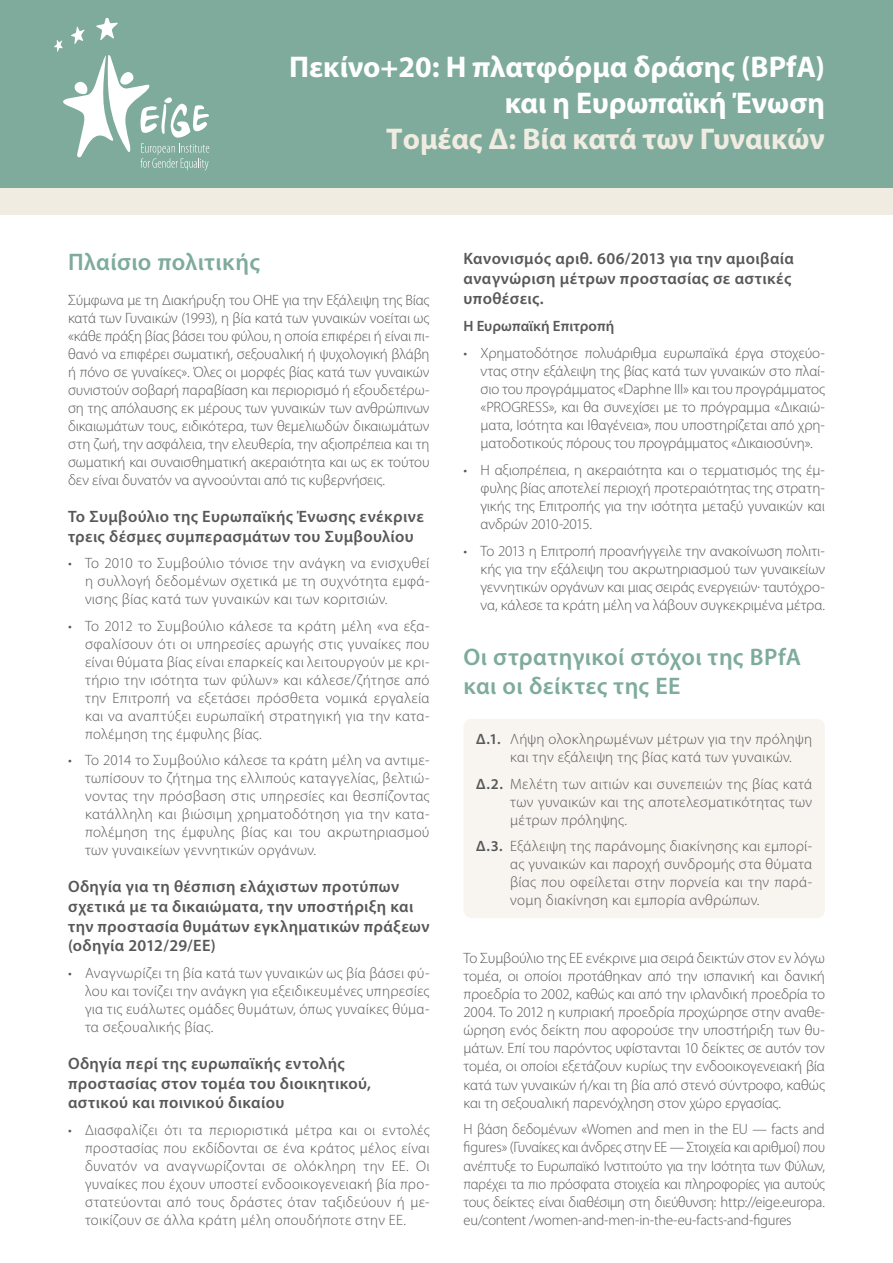
<style>
.page{position:relative;width:893px;height:1263px;background:#fff}
.page>*{position:absolute;margin:0;border:0;box-sizing:border-box;transform-origin:0 0}
.Main_1{font:700 30px/36px "Myriad Pro";color:#fff;text-align:right}
.Main_2{font:700 30px "Myriad Pro";color:#f1ece2}
.Title_1{font:600 24px/29px "Myriad Pro";letter-spacing:.02em;color:#7eab9b}
.Subtitle{font:600 16.5px/19.8px "Myriad Pro";letter-spacing:.025em;color:#57585a}
.Body_Text{font:300 15px/18px "Myriad Pro";letter-spacing:.005em;color:#57585a;text-align:justify}
.Body_Text_2{font:300 15px/18px "Myriad Pro";letter-spacing:.02em;color:#57585a;text-align:justify}
.Body_Text-2{font:600 15px "Myriad Pro";letter-spacing:.005em;color:#57585a}
.s1{font-weight:600}
</style>
<div class="page">
<div style="left:463px;top:719px;width:362px;height:199px;background:#f8f5f0;border-radius:9px"></div>
<div style="left:0;top:0;width:893px;height:215px;background:#f1ece2"></div>
<div style="left:0;top:0;width:893px;height:187px;background:#7eab9b"></div>
<svg style="left:54px;top:18px;width:155px;height:153px"></svg>
<p class="Main_1" style="left:289px;top:48px;width:537px">Πεκίνο+20: Η πλατφόρμα δράσης (BPfA) και η Ευρωπαϊκή Ένωση</p>
<p class="Main_2" style="left:386px;top:119px;width:440px">Τομέας Δ: Βία κατά των Γυναικών</p>
<p class="Title_1" style="left:68px;top:248px;width:193px">Πλαίσιο πολιτικής</p>
<p class="Body_Text" style="left:68px;top:291px;width:363px">Σύμφωνα με τη Διακήρυξη του ΟΗΕ για την Εξάλειψη της Βίας κατά των Γυναικών (1993), η βία κατά των γυναικών νοείται ως «κάθε πράξη βίας βάσει του φύλου, η οποία επιφέρει ή είναι πι&shy;θανό να επιφέρει σωματική, σεξουαλική ή ψυχολογική βλάβη ή πόνο σε γυναίκες». Όλες οι μορφές βίας κατά των γυναικών συνιστούν σοβαρή παραβίαση και περιορισμό ή εξουδετέρω&shy;ση της απόλαυσης εκ μέρους των γυναικών των ανθρώπινων δικαιωμάτων τους, ειδικότερα, των θεμελιωδών δικαιωμάτων στη ζωή, την ασφάλεια, την ελευθερία, την αξιοπρέπεια και τη σωματική και συναισθηματική ακεραιότητα και ως εκ τούτου δεν είναι δυνατόν να αγνοούνται από τις κυβερνήσεις.</p>
<p class="Subtitle" style="left:68px;top:507px;width:357px">Το Συμβούλιο της Ευρωπαϊκής Ένωσης ενέκρινε τρεις δέσμες συμπερασμάτων του Συμβουλίου</p>
<p class="Body_Text" style="left:85px;top:554px;width:346px;text-indent:-17px">• Το 2010 το Συμβούλιο τόνισε την ανάγκη να ενισχυθεί η συλλογή δεδομένων σχετικά με τη συχνότητα εμφά&shy;νισης βίας κατά των γυναικών και των κοριτσιών.</p>
<p class="Body_Text" style="left:85px;top:617px;width:346px;text-indent:-17px">• Το 2012 το Συμβούλιο κάλεσε τα κράτη μέλη «να εξα&shy;σφαλίσουν ότι οι υπηρεσίες αρωγής στις γυναίκες που είναι θύματα βίας είναι επαρκείς και λειτουργούν με κρι&shy;τήριο την ισότητα των φύλων» και κάλεσε/ζήτησε από την Επιτροπή να εξετάσει πρόσθετα νομικά εργαλεία και να αναπτύξει ευρωπαϊκή στρατηγική για την κατα&shy;πολέμηση της έμφυλης βίας.</p>
<p class="Body_Text" style="left:85px;top:751px;width:346px;text-indent:-17px">• Το 2014 το Συμβούλιο κάλεσε τα κράτη μέλη να αντιμε&shy;τωπίσουν το ζήτημα της ελλιπούς καταγγελίας, βελτιώ&shy;νοντας την πρόσβαση στις υπηρεσίες και θεσπίζοντας κατάλληλη και βιώσιμη χρηματοδότηση για την κατα&shy;πολέμηση της έμφυλης βίας και του ακρωτηριασμού των γυναικείων γεννητικών οργάνων.</p>
<p class="Subtitle" style="left:68px;top:877px;width:363px">Οδηγία για τη θέσπιση ελάχιστων προτύπων σχετικά με τα δικαιώματα, την υποστήριξη και την προστασία θυμάτων εγκληματικών πράξεων (οδηγία 2012/29/ΕΕ)</p>
<p class="Body_Text" style="left:85px;top:964px;width:346px;text-indent:-17px">• Αναγνωρίζει τη βία κατά των γυναικών ως βία βάσει φύ&shy;λου και τονίζει την ανάγκη για εξειδικευμένες υπηρεσίες για τις ευάλωτες ομάδες θυμάτων, όπως γυναίκες θύμα&shy;τα σεξουαλικής βίας.</p>
<p class="Subtitle" style="left:68px;top:1053px;width:305px">Οδηγία περί της ευρωπαϊκής εντολής προστασίας στον τομέα του διοικητικού, αστικού και ποινικού δικαίου</p>
<p class="Body_Text" style="left:85px;top:1121px;width:346px;text-indent:-17px">• Διασφαλίζει ότι τα περιοριστικά μέτρα και οι εντολές προστασίας που εκδίδονται σε ένα κράτος μέλος είναι δυνατόν να αναγνωρίζονται σε ολόκληρη την ΕΕ. Οι γυναίκες που έχουν υποστεί ενδοοικογενειακή βία προ&shy;στατεύονται από τους δράστες όταν ταξιδεύουν ή με&shy;τοικίζουν σε άλλα κράτη μέλη οπουδήποτε στην ΕΕ.</p>
<p class="Subtitle" style="left:463px;top:249px;width:332px">Κανονισμός αριθ. 606/2013 για την αμοιβαία αναγνώριση μέτρων προστασίας σε αστικές υποθέσεις.</p>
<p class="Body_Text-2" style="left:463px;top:318px;width:152px">Η Ευρωπαϊκή Επιτροπή</p>
<p class="Body_Text" style="left:480px;top:344px;width:346px;text-indent:-17px">• Χρηματοδότησε πολυάριθμα ευρωπαϊκά έργα στοχεύο&shy;ντας στην εξάλειψη της βίας κατά των γυναικών στο πλαί&shy;σιο του προγράμματος «Daphne ΙΙΙ» και του προγράμματος «PROGRESS», και θα συνεχίσει με το πρόγραμμα «Δικαιώ&shy;ματα, Ισότητα και Ιθαγένεια», που υποστηρίζεται από χρη&shy;ματοδοτικούς πόρους του προγράμματος «Δικαιοσύνη».</p>
<p class="Body_Text" style="left:480px;top:461px;width:346px;text-indent:-17px">• Η αξιοπρέπεια, η ακεραιότητα και ο τερματισμός της έμ&shy;φυλης βίας αποτελεί περιοχή προτεραιότητας της στρατη&shy;γικής της Επιτροπής για την ισότητα μεταξύ γυναικών και ανδρών 2010-2015.</p>
<p class="Body_Text" style="left:480px;top:542px;width:346px;text-indent:-17px">• Το 2013 η Επιτροπή προανήγγειλε την ανακοίνωση πολιτι&shy;κής για την εξάλειψη του ακρωτηριασμού των γυναικείων γεννητικών οργάνων και μιας σειράς ενεργειών· ταυτόχρο&shy;να, κάλεσε τα κράτη μέλη να λάβουν συγκεκριμένα μέτρα.</p>
<p class="Title_1" style="left:463px;top:642px;width:339px">Οι στρατηγικοί στόχοι της BPfA και οι δείκτες της ΕΕ</p>
<p class="Body_Text_2" style="left:510px;top:730px;width:303px;text-indent:-34px"><span class="s1">Δ.1.</span> Λήψη ολοκληρωμένων μέτρων για την πρόληψη και την εξάλειψη της βίας κατά των γυναικών.</p>
<p class="Body_Text_2" style="left:510px;top:775px;width:303px;text-indent:-34px"><span class="s1">Δ.2.</span> Μελέτη των αιτιών και συνεπειών της βίας κατά των γυναικών και της αποτελεσματικότητας των μέτρων πρόληψης.</p>
<p class="Body_Text_2" style="left:510px;top:837px;width:303px;text-indent:-34px"><span class="s1">Δ.3.</span> Εξάλειψη της παράνομης διακίνησης και εμπορί&shy;ας γυναικών και παροχή συνδρομής στα θύματα βίας που οφείλεται στην πορνεία και την παρά&shy;νομη διακίνηση και εμπορία ανθρώπων.</p>
<p class="Body_Text" style="left:463px;top:949px;width:363px">Το Συμβούλιο της ΕΕ ενέκρινε μια σειρά δεικτών στον εν λόγω τομέα, οι οποίοι προτάθηκαν από την ισπανική και δανική προεδρία το 2002, καθώς και από την ιρλανδική προεδρία το 2004. Το 2012 η κυπριακή προεδρία προχώρησε στην αναθε&shy;ώρηση ενός δείκτη που αφορούσε την υποστήριξη των θυ&shy;μάτων. Επί του παρόντος υφίστανται 10 δείκτες σε αυτόν τον τομέα, οι οποίοι εξετάζουν κυρίως την ενδοοικογενειακή βία κατά των γυναικών ή/και τη βία από στενό σύντροφο, καθώς και τη σεξουαλική παρενόχληση στον χώρο εργασίας.</p>
<p class="Body_Text" style="left:463px;top:1120px;width:363px">Η βάση δεδομένων «Women and men in the EU — facts and figures» (Γυναίκες και άνδρες στην ΕΕ — Στοιχεία και αριθμοί) που ανέπτυξε το Ευρωπαϊκό Ινστιτούτο για την Ισότητα των Φύλων, παρέχει τα πιο πρόσφατα στοιχεία και πληροφορίες για αυτούς τους δείκτες· είναι διαθέσιμη στη διεύθυνση: http://eige.europa. eu/content /women‑and‑men‑in‑the‑eu‑facts‑and‑figures</p>
</div>
